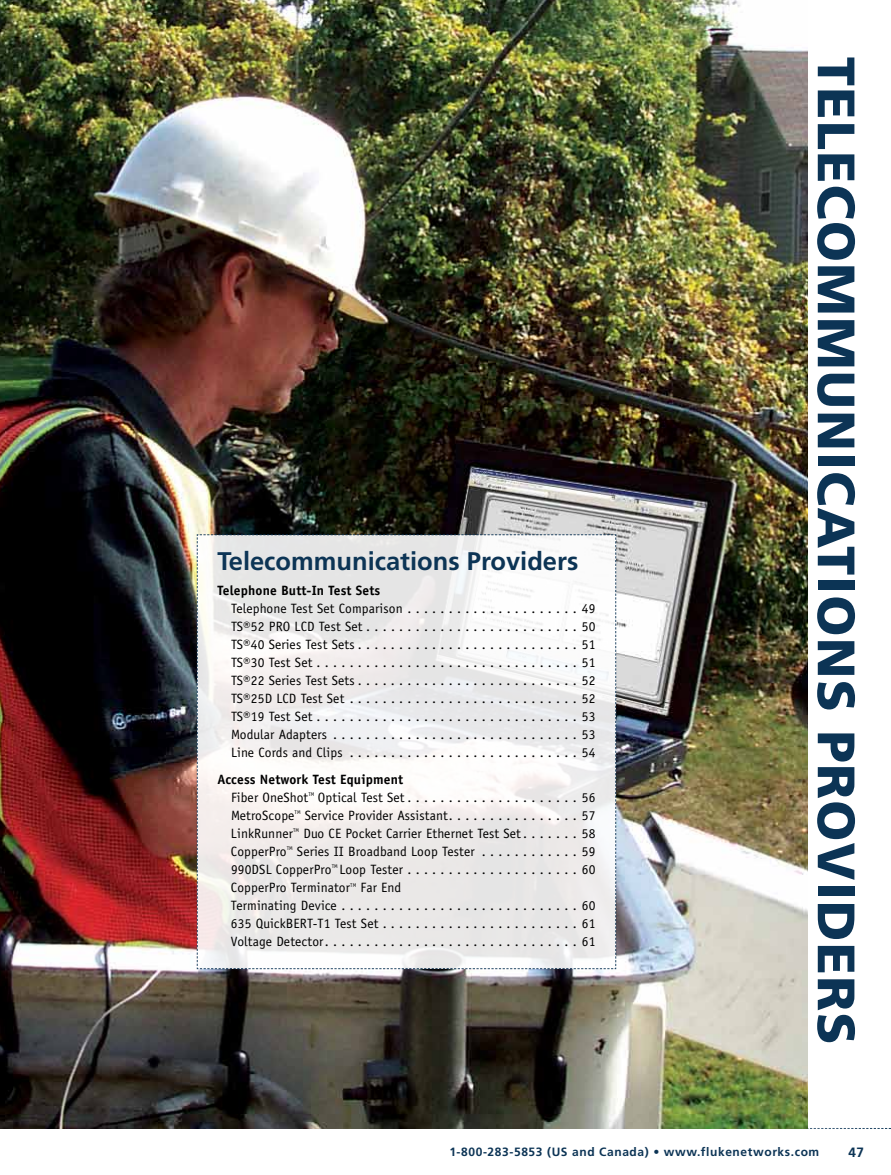
<style>
.page{position:relative;width:891px;height:1175px;background:#fff}
.page>*{position:absolute;margin:0;border:0;box-sizing:border-box;transform-origin:0 0}
.t1{font:900 52.5px "Frutiger";letter-spacing:.025em;color:#0c3455}
.t2{font:700 25.5px "Frutiger";color:#0c3455}
.t3{font:13.5px/18px "Officina Sans";letter-spacing:.01em;color:#000}
.t4{font:700 13.5px "Officina Sans";letter-spacing:.01em;color:#000}
.t5{font:700 13.5px "Frutiger";color:#0c3455}
.t6{font:700 12px "Frutiger";letter-spacing:.05em;color:#0c3455}
.t7{font:5.4px "Officina Sans";letter-spacing:.01em;color:#000}
</style>
<div class="page">
<svg style="left:495px;top:1128px;width:396px;height:1px"></svg>
<img style="left:0;top:0;width:807px;height:1128px">
<svg style="left:196px;top:534px;width:420px;height:435px"></svg>
<h2 class="t2" style="left:218px;top:546px;width:362px">Telecommunications Providers</h2>
<p class="t4" style="left:218px;top:581px;width:164px">Telephone Butt-In Test Sets</p>
<p class="t3" style="left:231px;top:599px;width:366px;text-align:justify">Telephone Test Set Comparison . . . . . . . . . . . . . . . . . . . . . 49<br>TS®52 PRO LCD Test Set . . . . . . . . . . . . . . . . . . . . . . . . . . 50<br>TS®40 Series Test Sets . . . . . . . . . . . . . . . . . . . . . . . . . . . 51<br>TS®30 Test Set . . . . . . . . . . . . . . . . . . . . . . . . . . . . . . . . 51<br>TS®22 Series Test Sets . . . . . . . . . . . . . . . . . . . . . . . . . . . 52<br>TS®25D LCD Test Set . . . . . . . . . . . . . . . . . . . . . . . . . . . . 52<br>TS®19 Test Set . . . . . . . . . . . . . . . . . . . . . . . . . . . . . . . . 53<br>Modular Adapters . . . . . . . . . . . . . . . . . . . . . . . . . . . . . . 53<br>Line Cords and Clips . . . . . . . . . . . . . . . . . . . . . . . . . . . . 54</p>
<p class="t4" style="left:218px;top:770px;width:187px">Access Network Test Equipment</p>
<p class="t3" style="left:231px;top:788px;width:79px">Fiber OneShot</p>
<p class="t7" style="left:309px;top:791px;width:8px">TM</p>
<p class="t3" style="left:318px;top:788px;width:279px">Optical Test Set . . . . . . . . . . . . . . . . . . . . . 56</p>
<p class="t3" style="left:231px;top:806px;width:65px">MetroScope</p>
<p class="t7" style="left:295px;top:809px;width:8px">TM</p>
<p class="t3" style="left:305px;top:806px;width:292px">Service Provider Assistant . . . . . . . . . . . . . . . . 57</p>
<p class="t3" style="left:231px;top:824px;width:63px">LinkRunner</p>
<p class="t7" style="left:293px;top:827px;width:8px">TM</p>
<p class="t3" style="left:303px;top:824px;width:294px">Duo CE Pocket Carrier Ethernet Test Set . . . . . . . 58</p>
<p class="t3" style="left:231px;top:842px;width:57px">CopperPro</p>
<p class="t7" style="left:287px;top:845px;width:8px">TM</p>
<p class="t3" style="left:231px;top:842px;width:366px;text-indent:66px">Series II Broadband Loop Tester . . . . . . . . . . . . 59<br>990DSL CopperPro</p>
<p class="t3" style="left:231px;top:860px;width:366px;text-indent:108px">Loop Tester . . . . . . . . . . . . . . . . . . . . . 60<br>CopperPro Terminator</p>
<p class="t7" style="left:332px;top:863px;width:8px">TM</p>
<p class="t3" style="left:231px;top:878px;width:366px;text-indent:129px">Far End<br>Terminating Device . . . . . . . . . . . . . . . . . . . . . . . . . . . . . 60<br>635 QuickBERT-T1 Test Set . . . . . . . . . . . . . . . . . . . . . . . . 61<br>Voltage Detector . . . . . . . . . . . . . . . . . . . . . . . . . . . . . . . 61</p>
<p class="t7" style="left:350px;top:881px;width:8px">TM</p>
<h1 class="t1" style="left:868px;top:57px;width:989px;rotate:90deg">Telecommunications providers</h1>
<p class="t6" style="left:449px;top:1144px;width:371px">1-800-283-5853 (US and Canada) • www.flukenetworks.com</p>
<p class="t5" style="left:849px;top:1144px;width:17px">47</p>
</div>
